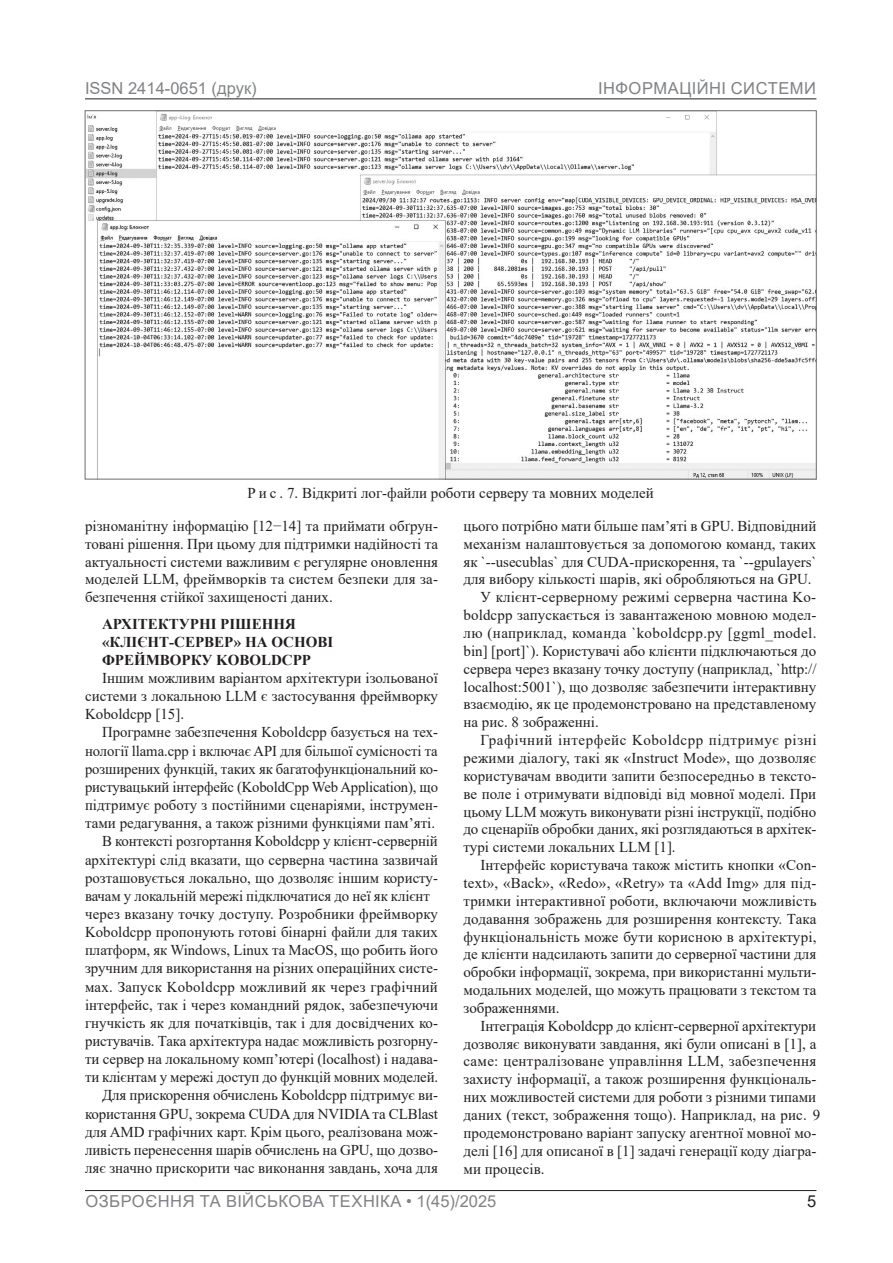
<style>
.page{position:relative;width:893px;height:1263px;background:#fff}
.page>*{position:absolute;margin:0;border:0;box-sizing:border-box;transform-origin:0 0}
.t1{font:16.5px "Arial";letter-spacing:.02em;color:#808285}
.t2{font:16.5px "Arial";color:#808285}
.t3{font:16.5px "Arial";color:#231f20}
.Текст_Основной{font:15px/17.9px "Times New Roman";color:#231f20;text-align:justify}
.Подзаголовок{font:700 15px/18px "Times New Roman";color:#231f20}
.Рисунок_ЗАГОЛОВОК{font:15px "Times New Roman";color:#231f20}
.s1{font-style:inherit}
</style>
<div class="page">
<hr style="left:85px;top:99px;width:731px;height:1px;background:#231f20">
<hr style="left:85px;top:1190px;width:731px;height:1px;background:#231f20">
<img style="left:87px;top:113px;width:727px;height:364px">
<p class="t2" style="left:85px;top:77px;width:173px">ISSN 2414-0651 (друк)</p>
<p class="t1" style="left:598px;top:77px;width:219px">ІНФОРМАЦІЙНІ СИСТЕМИ</p>
<p class="Рисунок_ЗАГОЛОВОК" style="left:247px;top:483px;width:408px">Р и с . 7. Відкриті лог-файли роботи серверу та мовних моделей</p>
<p class="Текст_Основной" style="left:85px;top:516px;width:355px">різноманітну інформацію [12−14] та приймати обґрун&shy;товані рішення. При цьому для підтримки надійності та актуальності системи важливим є регулярне оновлення моделей LLM, фреймворків та систем безпеки для за&shy;безпечення стійкої захищеності даних.</p>
<p class="Подзаголовок" style="left:102px;top:614px;width:195px">АРХІТЕКТУРНІ РІШЕННЯ</p>
<p class="Подзаголовок" style="left:102px;top:632px;width:233px">«КЛІЄНТ-СЕРВЕР» НА ОСНОВІ<br>ФРЕЙМВОРКУ KOBOLDCPP</p>
<p class="Текст_Основной" style="left:85px;top:668px;width:354px;text-indent:17px">Іншим можливим варіантом архітектури ізольованої системи з локальною LLM є застосування фреймворку Koboldcpp [15].</p>
<p class="Текст_Основной" style="left:85px;top:723px;width:355px;text-indent:17px">Програмне забезпечення Koboldcpp базується на тех&shy;нології llama.cpp і включає API для більшої сумісності та розширених функцій, таких як багатофункціональний ко&shy;ристувацький інтерфейс (KoboldCpp Web Application), що підтримує роботу з постійними сценаріями, інструмен&shy;тами редагування, а також різними функціями пам’яті.</p>
<p class="Текст_Основной" style="left:85px;top:832px;width:355px;text-align:left;text-indent:17px">В контексті розгортання Koboldcpp у клієнт-серверній архітектурі слід вказати, що серверна частина зазвичай розташовується локально, що дозволяє іншим користу&shy;вачам у локальній мережі підключатися до неї як клієнт через вказану точку доступу. Розробники фреймворку Koboldcpp пропонують готові бінарні файли для таких платформ, як Windows, Linux та MacOS, що робить його зручним для використання на різних операційних систе&shy;мах. Запуск Koboldcpp можливий як через графічний інтерфейс, так і через командний рядок, забезпечуючи гнучкість як для початківців, так і для досвідчених ко&shy;ристувачів. Така архітектура надає можливість розгорну&shy;ти сервер на локальному комп’ютері (localhost) і надава&shy;ти клієнтам у мережі доступ до функцій мовних моделей.</p>
<p class="Текст_Основной" style="left:85px;top:1086px;width:354px;text-indent:17px">Для прискорення обчислень Koboldcpp підтримує ви&shy;користання GPU, зокрема CUDA для NVIDIA та CLBlast для AMD графічних карт. Крім цього, реалізована мож&shy;ливість перенесення шарів обчислень на GPU, що дозво&shy;ляє значно прискорити час виконання завдань, хоча для</p>
<p class="Текст_Основной" style="left:463px;top:516px;width:355px">цього потрібно мати більше пам’яті в GPU. Відповідний механізм налаштовується за допомогою команд, таких як `--usecublas` для CUDA-прискорення, та `--gpulayers` для вибору кількості шарів, які обробляються на GPU.</p>
<p class="Текст_Основной" style="left:463px;top:588px;width:354px;text-indent:17px">У клієнт-серверному режимі серверна частина Ko&shy;boldcpp запускається із завантаженою мовною модел&shy;лю (наприклад, команда `koboldcpp.py [ggml_model. bin] [port]`). Користувачі або клієнти підключаються до сервера через вказану точку доступу (наприклад, `http:// localhost:5001`), що дозволяє забезпечити інтерактивну взаємодію, як це продемонстровано на представленому на рис. 8 зображенні.</p>
<p class="Текст_Основной" style="left:463px;top:731px;width:355px;text-indent:17px">Графічний інтерфейс Koboldcpp підтримує різні режими діалогу, такі як «Instruct Mode», що дозволяє користувачам вводити запити безпосередньо в тексто&shy;ве поле і отримувати відповіді від мовної моделі. При цьому LLM можуть виконувати різні інструкції, подібно до сценаріїв обробки даних, які розглядаються в архітек&shy;турі системи локальних LLM [1].</p>
<p class="Текст_Основной" style="left:463px;top:856px;width:355px;text-indent:17px">Інтерфейс користувача також містить кнопки «Con&shy;text», «Back», «Redo», «Retry» та «Add Img» для під&shy;тримки інтерактивної роботи, включаючи можливість додавання зображень для розширення контексту. Така функціональність може бути корисною в архітектурі, де клієнти надсилають запити до серверної частини для обробки інформації, зокрема, при використанні мульти&shy;модальних моделей, що можуть працювати з текстом та зображеннями.</p>
<p class="Текст_Основной" style="left:463px;top:1016px;width:358px;text-align:left;text-indent:17px">Інтеграція Koboldcpp до клієнт-серверної архітектури дозволяє виконувати завдання, які були описані в [1], а саме: централізоване управління LLM, забезпечення захисту інформації, а також розширення функціональ&shy;них можливостей системи для роботи з різними типами даних (текст, зображення тощо). Наприклад<span class="s1">,</span> на рис. 9 продемонстровано варіант запуску агентної мовної мо&shy;делі [16] для описаної в [1] задачі генерації коду діагра&shy;ми процесів.</p>
<p class="t1" style="left:85px;top:1190px;width:413px">ОЗБРОЄННЯ ТА ВІЙСЬКОВА ТЕХНІКА • 1(45)/2025</p>
<p class="t3" style="left:807px;top:1190px;width:11px">5</p>
</div>
